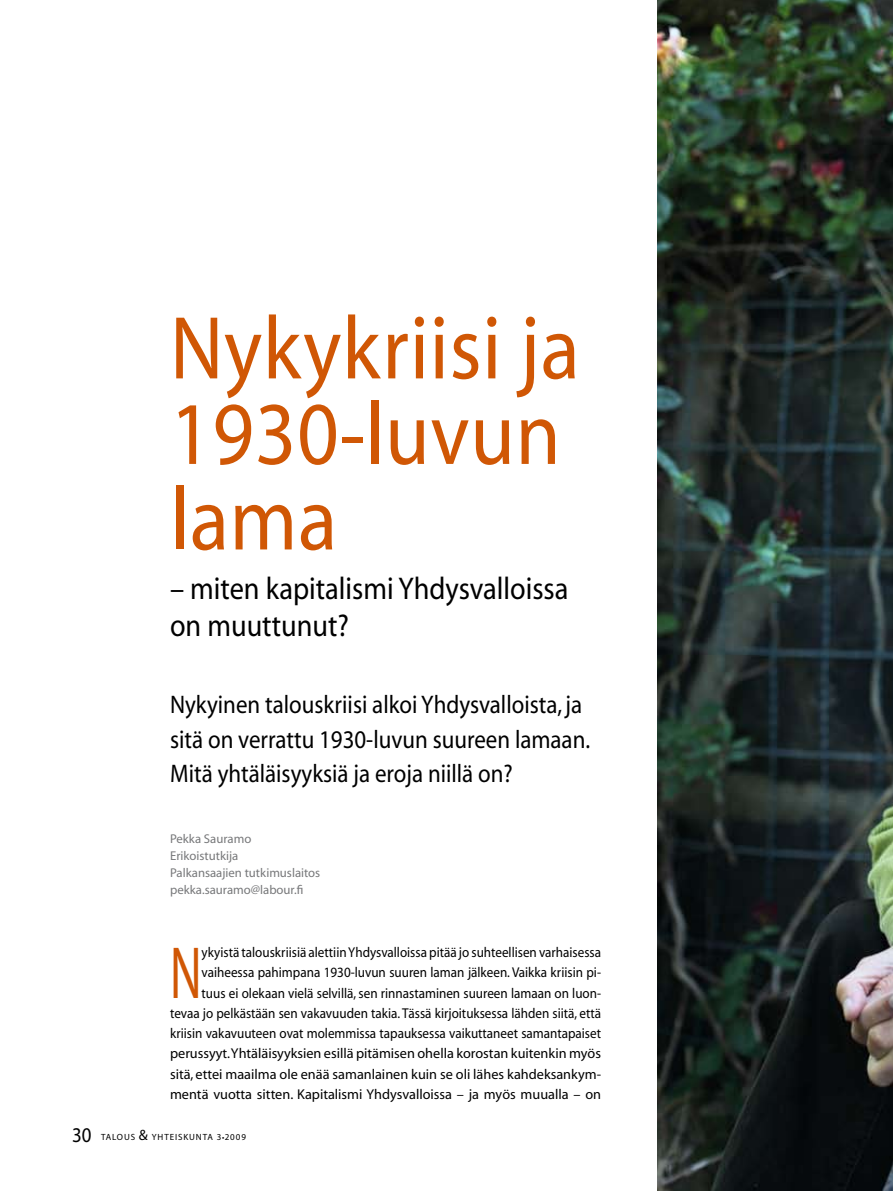
<style>
.page{position:relative;width:893px;height:1191px;background:#fff}
.page>*{position:absolute;margin:0;border:0;box-sizing:border-box;transform-origin:0 0}
.t1{font:90px/85.5px "Myriad";letter-spacing:.01em;color:#d05705;scale:.9 1}
.t2{font:74.4px "Myriad";color:#d05705;scale:.65 1}
.t3{font:31.5px/37.5px "Myriad";color:#000;scale:.9 1}
.t4{font:25.5px/34.5px "Myriad";color:#000;scale:.9 1}
.t5{font:21px "Myriad";color:#000;scale:.9 1}
.t6{font:14.25px/20.2px "Myriad";color:#000;text-align:right;scale:.92 1}
.t7{font:12.75px/17.2px "Myriad";color:#77787a}
.t8{font:9px "Myriad";letter-spacing:.1em;color:#000}
.s1{font-size:15px}
</style>
<div class="page">
<img style="left:658px;top:0;width:235px;height:1191px">
<h1 class="t1" style="left:170px;top:309px;width:457px">Nykykriisi ja<br>1930-luvun lama</h1>
<h3 class="t3" style="left:170px;top:571px;width:444px">– miten kapitalismi Yhdysvalloissa on muuttunut?</h3>
<h3 class="t4" style="left:170px;top:688px;width:468px">Nykyinen talouskriisi alkoi Yhdysvalloista, ja sitä on verrattu 1930-luvun suureen lamaan.<br>Mitä yhtäläisyyksiä ja eroja niillä on?</h3>
<p class="t7" style="left:170px;top:830px;width:152px">Pekka Sauramo<br>Erikoistutkija<br>Palkansaajien tutkimuslaitos pekka.sauramo@labour.fi</p>
<p class="t6" style="left:170px;top:943px;width:470px">ykyistä talouskriisiä alettiin Yhdysvalloissa pitää jo suhteellisen varhaisessa vaiheessa pahimpana 1930-luvun suuren laman jälkeen. Vaikka kriisin pi-<br>tuus ei olekaan vielä selvillä, sen rinnastaminen suureen lamaan on luon&shy;tevaa jo pelkästään sen vakavuuden takia. Tässä kirjoituksessa lähden siitä, että kriisin vakavuuteen ovat molemmissa tapauksessa vaikuttaneet samantapaiset perussyyt.Yhtäläisyyksien esillä pitämisen ohella korostan kuitenkin myös sitä, ettei maailma ole enää samanlainen kuin se oli lähes kahdeksankym&shy;mentä vuotta sitten. Kapitalismi Yhdysvalloissa – ja myös muualla – on</p>
<h2 class="t2" style="left:170px;top:935px;width:50px">N</h2>
<h3 class="t5" style="left:72px;top:1124px;width:23px">30</h3>
<p class="t8" style="left:101px;top:1133px;width:146px">TALOUS <span class="s1">&amp;</span> YHTEISKUNTA 3 ●2009</p>
</div>
